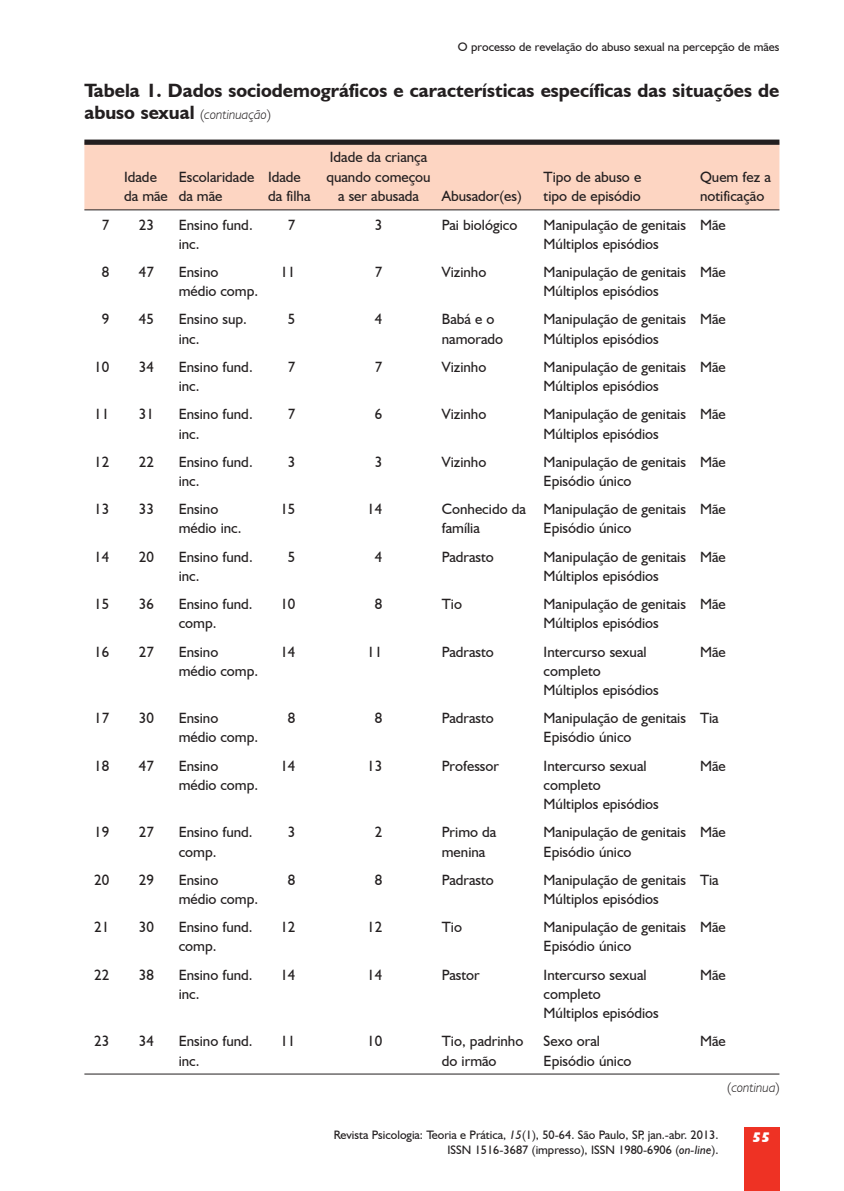
<style>
.page{position:relative;width:844px;height:1191px;background:#fff}
.page>*{position:absolute;margin:0;border:0;box-sizing:border-box;transform-origin:0 0}
.t1{font:700 19.25px/22.8px "Humanist 521 BT";color:#231f20}
.t2{font:14.88px/19.2px "Humanist 521 BT";color:#231f20}
.t3{font:italic 300 14px "Humanist 521 BT";color:#231f20}
.t4{font:800 14px "Humanist 521 BT";color:#fff}
.t5{font:12.25px "Humanist 521 BT";color:#231f20}
.s1{font-weight:300;font-size:14px}
.s2{font-weight:300;font-style:italic;font-size:14px}
.s3{font-style:normal}
.s4{font-style:italic}
</style>
<div class="page">
<div style="left:743px;top:1127px;width:36px;height:64px;background:#ee3224"></div>
<div style="left:84px;top:145px;width:695px;height:64px;background:#fdd5c2"></div>
<div style="left:84px;top:140px;width:695px;height:5px;background:#231f20"></div>
<hr style="left:84px;top:209px;width:695px;height:1px;background:#231f20">
<hr style="left:84px;top:1073px;width:695px;height:1px;background:#231f20">
<p class="t5" style="left:458px;top:40px;width:323px">O processo de revelação do abuso sexual na percepção de mães</p>
<p class="t1" style="left:84px;top:78px;width:696px">Tabela 1. Dados sociodemográficos e características específicas das situações de abuso sexual <span class="s1">(</span><span class="s2">continuação</span><span class="s1">)</span></p>
<p class="t2" style="left:124px;top:167px;width:45px">Idade da mãe</p>
<p class="t2" style="left:179px;top:167px;width:77px">Escolaridade da mãe</p>
<p class="t2" style="left:268px;top:167px;width:44px">Idade da filha</p>
<p class="t2" style="left:326px;top:147px;width:106px;text-align:center">Idade da criança quando começou a ser abusada</p>
<p class="t2" style="left:441px;top:186px;width:81px">Abusador(es)</p>
<p class="t2" style="left:543px;top:167px;width:99px">Tipo de abuso e tipo de episódio</p>
<p class="t2" style="left:699px;top:167px;width:72px">Quem fez a notificação</p>
<p class="t2" style="left:102px;top:215px;width:9px">7</p>
<p class="t2" style="left:139px;top:215px;width:17px">23</p>
<p class="t2" style="left:179px;top:215px;width:75px">Ensino fund. inc.</p>
<p class="t2" style="left:288px;top:215px;width:9px">7</p>
<p class="t2" style="left:374px;top:215px;width:9px">3</p>
<p class="t2" style="left:441px;top:215px;width:77px">Pai biológico</p>
<p class="t2" style="left:543px;top:215px;width:144px">Manipulação de genitais<br>Múltiplos episódios</p>
<p class="t2" style="left:699px;top:215px;width:27px">Mãe</p>
<p class="t2" style="left:102px;top:262px;width:9px">8</p>
<p class="t2" style="left:139px;top:262px;width:17px">47</p>
<p class="t2" style="left:179px;top:262px;width:81px">Ensino médio comp.</p>
<p class="t2" style="left:280px;top:262px;width:17px">11</p>
<p class="t2" style="left:374px;top:262px;width:9px">7</p>
<p class="t2" style="left:442px;top:262px;width:46px">Vizinho</p>
<p class="t2" style="left:543px;top:262px;width:144px">Manipulação de genitais<br>Múltiplos episódios</p>
<p class="t2" style="left:699px;top:262px;width:27px">Mãe</p>
<p class="t2" style="left:102px;top:309px;width:9px">9</p>
<p class="t2" style="left:139px;top:309px;width:17px">45</p>
<p class="t2" style="left:179px;top:309px;width:70px">Ensino sup. inc.</p>
<p class="t2" style="left:288px;top:309px;width:9px">5</p>
<p class="t2" style="left:374px;top:309px;width:9px">4</p>
<p class="t2" style="left:441px;top:309px;width:63px">Babá e o namorado</p>
<p class="t2" style="left:543px;top:309px;width:144px">Manipulação de genitais<br>Múltiplos episódios</p>
<p class="t2" style="left:699px;top:309px;width:27px">Mãe</p>
<p class="t2" style="left:94px;top:357px;width:17px">10</p>
<p class="t2" style="left:139px;top:357px;width:17px">34</p>
<p class="t2" style="left:179px;top:357px;width:75px">Ensino fund. inc.</p>
<p class="t2" style="left:288px;top:357px;width:9px">7</p>
<p class="t2" style="left:374px;top:357px;width:9px">7</p>
<p class="t2" style="left:441px;top:357px;width:46px">Vizinho</p>
<p class="t2" style="left:543px;top:357px;width:144px">Manipulação de genitais<br>Múltiplos episódios</p>
<p class="t2" style="left:699px;top:357px;width:27px">Mãe</p>
<p class="t2" style="left:94px;top:404px;width:17px">11</p>
<p class="t2" style="left:139px;top:404px;width:17px">31</p>
<p class="t2" style="left:179px;top:404px;width:75px">Ensino fund. inc.</p>
<p class="t2" style="left:288px;top:404px;width:9px">7</p>
<p class="t2" style="left:374px;top:404px;width:9px">6</p>
<p class="t2" style="left:441px;top:404px;width:46px">Vizinho</p>
<p class="t2" style="left:543px;top:404px;width:144px">Manipulação de genitais<br>Múltiplos episódios</p>
<p class="t2" style="left:699px;top:404px;width:27px">Mãe</p>
<p class="t2" style="left:94px;top:452px;width:17px">12</p>
<p class="t2" style="left:139px;top:452px;width:17px">22</p>
<p class="t2" style="left:179px;top:452px;width:75px">Ensino fund. inc.</p>
<p class="t2" style="left:288px;top:452px;width:9px">3</p>
<p class="t2" style="left:374px;top:452px;width:9px">3</p>
<p class="t2" style="left:441px;top:452px;width:46px">Vizinho</p>
<p class="t2" style="left:543px;top:452px;width:144px">Manipulação de genitais<br>Episódio único</p>
<p class="t2" style="left:699px;top:452px;width:27px">Mãe</p>
<p class="t2" style="left:94px;top:499px;width:17px">13</p>
<p class="t2" style="left:139px;top:499px;width:17px">33</p>
<p class="t2" style="left:179px;top:499px;width:64px">Ensino médio inc.</p>
<p class="t2" style="left:280px;top:499px;width:17px">15</p>
<p class="t2" style="left:367px;top:499px;width:17px">14</p>
<p class="t2" style="left:441px;top:499px;width:86px">Conhecido da família</p>
<p class="t2" style="left:543px;top:499px;width:144px">Manipulação de genitais<br>Episódio único</p>
<p class="t2" style="left:699px;top:499px;width:27px">Mãe</p>
<p class="t2" style="left:94px;top:546px;width:17px">14</p>
<p class="t2" style="left:139px;top:546px;width:17px">20</p>
<p class="t2" style="left:179px;top:546px;width:75px">Ensino fund. inc.</p>
<p class="t2" style="left:288px;top:546px;width:9px">5</p>
<p class="t2" style="left:374px;top:546px;width:9px">4</p>
<p class="t2" style="left:441px;top:546px;width:54px">Padrasto</p>
<p class="t2" style="left:543px;top:546px;width:144px">Manipulação de genitais<br>Múltiplos episódios</p>
<p class="t2" style="left:699px;top:546px;width:27px">Mãe</p>
<p class="t2" style="left:94px;top:594px;width:17px">15</p>
<p class="t2" style="left:139px;top:594px;width:17px">36</p>
<p class="t2" style="left:179px;top:594px;width:75px">Ensino fund. comp.</p>
<p class="t2" style="left:280px;top:594px;width:17px">10</p>
<p class="t2" style="left:374px;top:594px;width:9px">8</p>
<p class="t2" style="left:441px;top:594px;width:22px">Tio</p>
<p class="t2" style="left:543px;top:594px;width:144px">Manipulação de genitais<br>Múltiplos episódios</p>
<p class="t2" style="left:699px;top:594px;width:27px">Mãe</p>
<p class="t2" style="left:94px;top:641px;width:17px">16</p>
<p class="t2" style="left:139px;top:641px;width:17px">27</p>
<p class="t2" style="left:179px;top:641px;width:81px">Ensino médio comp.</p>
<p class="t2" style="left:280px;top:641px;width:17px">14</p>
<p class="t2" style="left:367px;top:641px;width:17px">11</p>
<p class="t2" style="left:441px;top:641px;width:54px">Padrasto</p>
<p class="t2" style="left:543px;top:641px;width:117px">Intercurso sexual completo<br>Múltiplos episódios</p>
<p class="t2" style="left:699px;top:641px;width:27px">Mãe</p>
<p class="t2" style="left:94px;top:708px;width:17px">17</p>
<p class="t2" style="left:139px;top:708px;width:17px">30</p>
<p class="t2" style="left:179px;top:708px;width:81px">Ensino médio comp.</p>
<p class="t2" style="left:288px;top:708px;width:9px">8</p>
<p class="t2" style="left:374px;top:708px;width:9px">8</p>
<p class="t2" style="left:441px;top:708px;width:54px">Padrasto</p>
<p class="t2" style="left:543px;top:708px;width:144px">Manipulação de genitais<br>Episódio único</p>
<p class="t2" style="left:699px;top:708px;width:20px">Tia</p>
<p class="t2" style="left:94px;top:755px;width:17px">18</p>
<p class="t2" style="left:139px;top:755px;width:17px">47</p>
<p class="t2" style="left:179px;top:755px;width:81px">Ensino médio comp.</p>
<p class="t2" style="left:280px;top:755px;width:17px">14</p>
<p class="t2" style="left:367px;top:755px;width:17px">13</p>
<p class="t2" style="left:441px;top:755px;width:59px">Professor</p>
<p class="t2" style="left:543px;top:755px;width:117px">Intercurso sexual completo<br>Múltiplos episódios</p>
<p class="t2" style="left:699px;top:755px;width:27px">Mãe</p>
<p class="t2" style="left:94px;top:822px;width:17px">19</p>
<p class="t2" style="left:139px;top:822px;width:17px">27</p>
<p class="t2" style="left:179px;top:822px;width:75px">Ensino fund. comp.</p>
<p class="t2" style="left:288px;top:822px;width:9px">3</p>
<p class="t2" style="left:374px;top:822px;width:9px">2</p>
<p class="t2" style="left:441px;top:822px;width:56px">Primo da menina</p>
<p class="t2" style="left:543px;top:822px;width:144px">Manipulação de genitais<br>Episódio único</p>
<p class="t2" style="left:699px;top:822px;width:27px">Mãe</p>
<p class="t2" style="left:94px;top:869px;width:17px">20</p>
<p class="t2" style="left:139px;top:869px;width:17px">29</p>
<p class="t2" style="left:179px;top:869px;width:81px">Ensino médio comp.</p>
<p class="t2" style="left:288px;top:869px;width:9px">8</p>
<p class="t2" style="left:374px;top:869px;width:9px">8</p>
<p class="t2" style="left:441px;top:869px;width:54px">Padrasto</p>
<p class="t2" style="left:543px;top:869px;width:144px">Manipulação de genitais<br>Múltiplos episódios</p>
<p class="t2" style="left:699px;top:869px;width:20px">Tia</p>
<p class="t2" style="left:94px;top:917px;width:17px">21</p>
<p class="t2" style="left:139px;top:917px;width:17px">30</p>
<p class="t2" style="left:179px;top:917px;width:75px">Ensino fund. comp.</p>
<p class="t2" style="left:280px;top:917px;width:17px">12</p>
<p class="t2" style="left:367px;top:917px;width:17px">12</p>
<p class="t2" style="left:441px;top:917px;width:22px">Tio</p>
<p class="t2" style="left:543px;top:917px;width:144px">Manipulação de genitais<br>Episódio único</p>
<p class="t2" style="left:699px;top:917px;width:27px">Mãe</p>
<p class="t2" style="left:94px;top:964px;width:17px">22</p>
<p class="t2" style="left:139px;top:964px;width:17px">38</p>
<p class="t2" style="left:179px;top:964px;width:75px">Ensino fund. inc.</p>
<p class="t2" style="left:280px;top:964px;width:17px">14</p>
<p class="t2" style="left:367px;top:964px;width:17px">14</p>
<p class="t2" style="left:441px;top:964px;width:39px">Pastor</p>
<p class="t2" style="left:543px;top:964px;width:117px">Intercurso sexual completo<br>Múltiplos episódios</p>
<p class="t2" style="left:699px;top:964px;width:27px">Mãe</p>
<p class="t2" style="left:94px;top:1031px;width:17px">23</p>
<p class="t2" style="left:139px;top:1031px;width:17px">34</p>
<p class="t2" style="left:179px;top:1031px;width:75px">Ensino fund. inc.</p>
<p class="t2" style="left:280px;top:1031px;width:17px">11</p>
<p class="t2" style="left:367px;top:1031px;width:17px">10</p>
<p class="t2" style="left:441px;top:1031px;width:83px">Tio, padrinho do irmão</p>
<p class="t2" style="left:543px;top:1031px;width:89px">Sexo oral<br>Episódio único</p>
<p class="t2" style="left:699px;top:1031px;width:27px">Mãe</p>
<p class="t3" style="left:727px;top:1079px;width:53px"><span class="s3">(</span>continua<span class="s3">)</span></p>
<p class="t5" style="left:334px;top:1127px;width:386px">Revista Psicologia: Teoria e Prática, <span class="s4">15</span>(1), 50-64. São Paulo, SP, jan.-abr. 2013.</p>
<p class="t4" style="left:752px;top:1128px;width:20px">55</p>
<p class="t5" style="left:447px;top:1142px;width:272px">ISSN 1516-3687 (impresso), ISSN 1980-6906 (<span class="s4">on-line</span>).</p>
</div>
